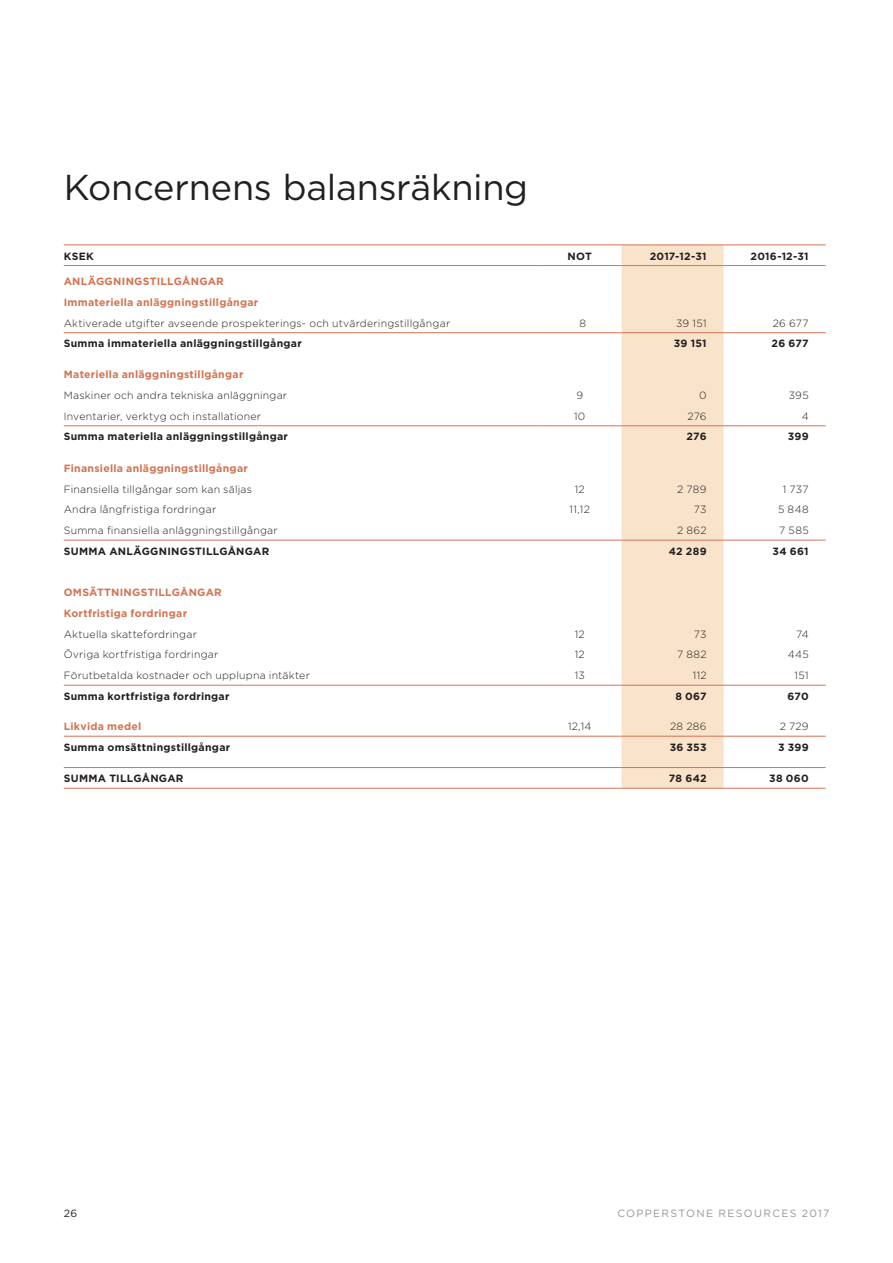
<style>
.page{position:relative;width:893px;height:1263px;background:#fff}
.page>*{position:absolute;margin:0;border:0;box-sizing:border-box;transform-origin:0 0}
.TABELLRUBBE_1{font:36px "Gotham HTF";letter-spacing:-.005em;color:#231f20}
.FAKTA_7{font:300 10.5px "Gotham HTF";letter-spacing:.02em;color:#231f20}
.FAKTA_7-2{font:700 10.5px "Gotham HTF";letter-spacing:.025em;color:#231f20}
.FAKTA_7-3{font:700 10.5px "Gotham HTF";letter-spacing:.025em;color:#d37352}
.t1{font:10.5px "Gotham HTF";letter-spacing:.125em;color:#939598}
.t2{font:10.5px "Gotham HTF";color:#231f20}
</style>
<div class="page">
<div style="left:622px;top:245px;width:102px;height:543px;background:#f9e4cb"></div>
<hr style="left:64px;top:244px;width:474px;height:1px;background:#d37352">
<hr style="left:538px;top:244px;width:84px;height:1px;background:#d37352">
<hr style="left:622px;top:244px;width:102px;height:1px;background:#d37352">
<hr style="left:724px;top:244px;width:102px;height:1px;background:#d37352">
<hr style="left:64px;top:265px;width:474px;height:1px;background:#d37352">
<hr style="left:538px;top:265px;width:84px;height:1px;background:#d37352">
<hr style="left:622px;top:265px;width:102px;height:1px;background:#d37352">
<hr style="left:724px;top:265px;width:102px;height:1px;background:#d37352">
<hr style="left:64px;top:332px;width:474px;height:1px;background:#d37352">
<hr style="left:538px;top:332px;width:84px;height:1px;background:#d37352">
<hr style="left:622px;top:332px;width:102px;height:1px;background:#d37352">
<hr style="left:724px;top:332px;width:102px;height:1px;background:#d37352">
<hr style="left:64px;top:540px;width:474px;height:1px;background:#d37352">
<hr style="left:538px;top:540px;width:84px;height:1px;background:#d37352">
<hr style="left:622px;top:540px;width:102px;height:1px;background:#d37352">
<hr style="left:724px;top:540px;width:102px;height:1px;background:#d37352">
<hr style="left:64px;top:685px;width:474px;height:1px;background:#d37352">
<hr style="left:538px;top:685px;width:84px;height:1px;background:#d37352">
<hr style="left:622px;top:685px;width:102px;height:1px;background:#d37352">
<hr style="left:724px;top:685px;width:102px;height:1px;background:#d37352">
<hr style="left:64px;top:736px;width:474px;height:1px;background:#d37352">
<hr style="left:538px;top:736px;width:84px;height:1px;background:#d37352">
<hr style="left:622px;top:736px;width:102px;height:1px;background:#d37352">
<hr style="left:724px;top:736px;width:102px;height:1px;background:#d37352">
<hr style="left:64px;top:767px;width:474px;height:1px;background:#d37352">
<hr style="left:538px;top:767px;width:84px;height:1px;background:#d37352">
<hr style="left:622px;top:767px;width:102px;height:1px;background:#d37352">
<hr style="left:724px;top:767px;width:102px;height:1px;background:#d37352">
<hr style="left:64px;top:788px;width:474px;height:1px;background:#d37352">
<hr style="left:538px;top:788px;width:84px;height:1px;background:#d37352">
<hr style="left:622px;top:788px;width:102px;height:1px;background:#d37352">
<hr style="left:724px;top:788px;width:102px;height:1px;background:#d37352">
<hr style="left:64px;top:425px;width:474px;height:1px;background:#d37352">
<hr style="left:538px;top:425px;width:84px;height:1px;background:#d37352">
<hr style="left:622px;top:425px;width:102px;height:1px;background:#d37352">
<hr style="left:724px;top:425px;width:102px;height:1px;background:#d37352">
<p class="TABELLRUBBE_1" style="left:64px;top:167px;width:466px">Koncernens balansräkning</p>
<p class="FAKTA_7-2" style="left:64px;top:250px;width:32px">KSEK</p>
<p class="FAKTA_7-2" style="left:568px;top:250px;width:26px">NOT</p>
<p class="FAKTA_7-2" style="left:650px;top:250px;width:58px">2017-12-31</p>
<p class="FAKTA_7-2" style="left:750px;top:250px;width:60px">2016-12-31</p>
<p class="FAKTA_7-3" style="left:64px;top:275px;width:162px">ANLÄGGNINGSTILLGÅNGAR</p>
<p class="FAKTA_7-3" style="left:64px;top:296px;width:196px">Immateriella anläggningstillgångar</p>
<p class="FAKTA_7" style="left:64px;top:317px;width:388px">Aktiverade utgifter avseende prospekterings- och utvärderingstillgångar</p>
<p class="FAKTA_7" style="left:580px;top:317px;width:8px">8</p>
<p class="FAKTA_7" style="left:676px;top:317px;width:32px">39 151</p>
<p class="FAKTA_7" style="left:773px;top:317px;width:37px">26 677</p>
<p class="FAKTA_7-2" style="left:64px;top:338px;width:239px">Summa immateriella anläggningstillgångar</p>
<p class="FAKTA_7-2" style="left:674px;top:338px;width:34px">39 151</p>
<p class="FAKTA_7-2" style="left:772px;top:338px;width:39px">26 677</p>
<p class="FAKTA_7-3" style="left:64px;top:368px;width:181px">Materiella anläggningstillgångar</p>
<p class="FAKTA_7" style="left:64px;top:390px;width:225px">Maskiner och andra tekniska anläggningar</p>
<p class="FAKTA_7" style="left:576px;top:390px;width:8px">9</p>
<p class="FAKTA_7" style="left:699px;top:390px;width:9px">0</p>
<p class="FAKTA_7" style="left:789px;top:390px;width:22px">395</p>
<p class="FAKTA_7" style="left:64px;top:410px;width:199px">Inventarier, verktyg och installationer</p>
<p class="FAKTA_7" style="left:574px;top:410px;width:13px">10</p>
<p class="FAKTA_7" style="left:687px;top:410px;width:21px">276</p>
<p class="FAKTA_7" style="left:802px;top:410px;width:8px">4</p>
<p class="FAKTA_7-2" style="left:64px;top:431px;width:226px">Summa materiella anläggningstillgångar</p>
<p class="FAKTA_7-2" style="left:686px;top:431px;width:22px">276</p>
<p class="FAKTA_7-2" style="left:788px;top:431px;width:22px">399</p>
<p class="FAKTA_7-3" style="left:64px;top:462px;width:186px">Finansiella anläggningstillgångar</p>
<p class="FAKTA_7" style="left:64px;top:483px;width:190px">Finansiella tillgångar som kan säljas</p>
<p class="FAKTA_7" style="left:575px;top:483px;width:11px">12</p>
<p class="FAKTA_7" style="left:677px;top:483px;width:31px">2 789</p>
<p class="FAKTA_7" style="left:783px;top:483px;width:27px">1 737</p>
<p class="FAKTA_7" style="left:64px;top:504px;width:154px">Andra långfristiga fordringar</p>
<p class="FAKTA_7" style="left:570px;top:504px;width:22px">11,12</p>
<p class="FAKTA_7" style="left:694px;top:504px;width:14px">73</p>
<p class="FAKTA_7" style="left:778px;top:504px;width:32px">5 848</p>
<p class="FAKTA_7" style="left:64px;top:525px;width:216px">Summa finansiella anläggningstillgångar</p>
<p class="FAKTA_7" style="left:677px;top:525px;width:31px">2 862</p>
<p class="FAKTA_7" style="left:779px;top:525px;width:31px">7 585</p>
<p class="FAKTA_7-2" style="left:64px;top:545px;width:207px">SUMMA ANLÄGGNINGSTILLGÅNGAR</p>
<p class="FAKTA_7-2" style="left:669px;top:545px;width:39px">42 289</p>
<p class="FAKTA_7-2" style="left:773px;top:545px;width:38px">34 661</p>
<p class="FAKTA_7-3" style="left:64px;top:586px;width:160px">OMSÄTTNINGSTILLGÅNGAR</p>
<p class="FAKTA_7-3" style="left:64px;top:607px;width:125px">Kortfristiga fordringar</p>
<p class="FAKTA_7" style="left:64px;top:628px;width:135px">Aktuella skattefordringar</p>
<p class="FAKTA_7" style="left:575px;top:628px;width:11px">12</p>
<p class="FAKTA_7" style="left:694px;top:628px;width:14px">73</p>
<p class="FAKTA_7" style="left:796px;top:628px;width:14px">74</p>
<p class="FAKTA_7" style="left:64px;top:649px;width:156px">Övriga kortfristiga fordringar</p>
<p class="FAKTA_7" style="left:575px;top:649px;width:11px">12</p>
<p class="FAKTA_7" style="left:677px;top:649px;width:31px">7 882</p>
<p class="FAKTA_7" style="left:788px;top:649px;width:22px">445</p>
<p class="FAKTA_7" style="left:64px;top:670px;width:248px">Förutbetalda kostnader och upplupna intäkter</p>
<p class="FAKTA_7" style="left:575px;top:670px;width:12px">13</p>
<p class="FAKTA_7" style="left:693px;top:670px;width:15px">112</p>
<p class="FAKTA_7" style="left:795px;top:670px;width:16px">151</p>
<p class="FAKTA_7-2" style="left:64px;top:690px;width:167px">Summa kortfristiga fordringar</p>
<p class="FAKTA_7-2" style="left:675px;top:690px;width:33px">8 067</p>
<p class="FAKTA_7-2" style="left:787px;top:690px;width:23px">670</p>
<p class="FAKTA_7-3" style="left:64px;top:720px;width:79px">Likvida medel</p>
<p class="FAKTA_7" style="left:568px;top:721px;width:25px">12,14</p>
<p class="FAKTA_7" style="left:670px;top:721px;width:38px">28 286</p>
<p class="FAKTA_7" style="left:780px;top:721px;width:30px">2 729</p>
<p class="FAKTA_7-2" style="left:64px;top:741px;width:168px">Summa omsättningstillgångar</p>
<p class="FAKTA_7-2" style="left:670px;top:741px;width:38px">36 353</p>
<p class="FAKTA_7-2" style="left:778px;top:741px;width:32px">3 399</p>
<p class="FAKTA_7-2" style="left:64px;top:772px;width:121px">SUMMA TILLGÅNGAR</p>
<p class="FAKTA_7-2" style="left:669px;top:772px;width:39px">78 642</p>
<p class="FAKTA_7-2" style="left:769px;top:772px;width:41px">38 060</p>
<p class="t2" style="left:64px;top:1207px;width:15px">26</p>
<p class="t1" style="left:617px;top:1207px;width:213px">COPPERSTONE RESOURCES 2017</p>
</div>
